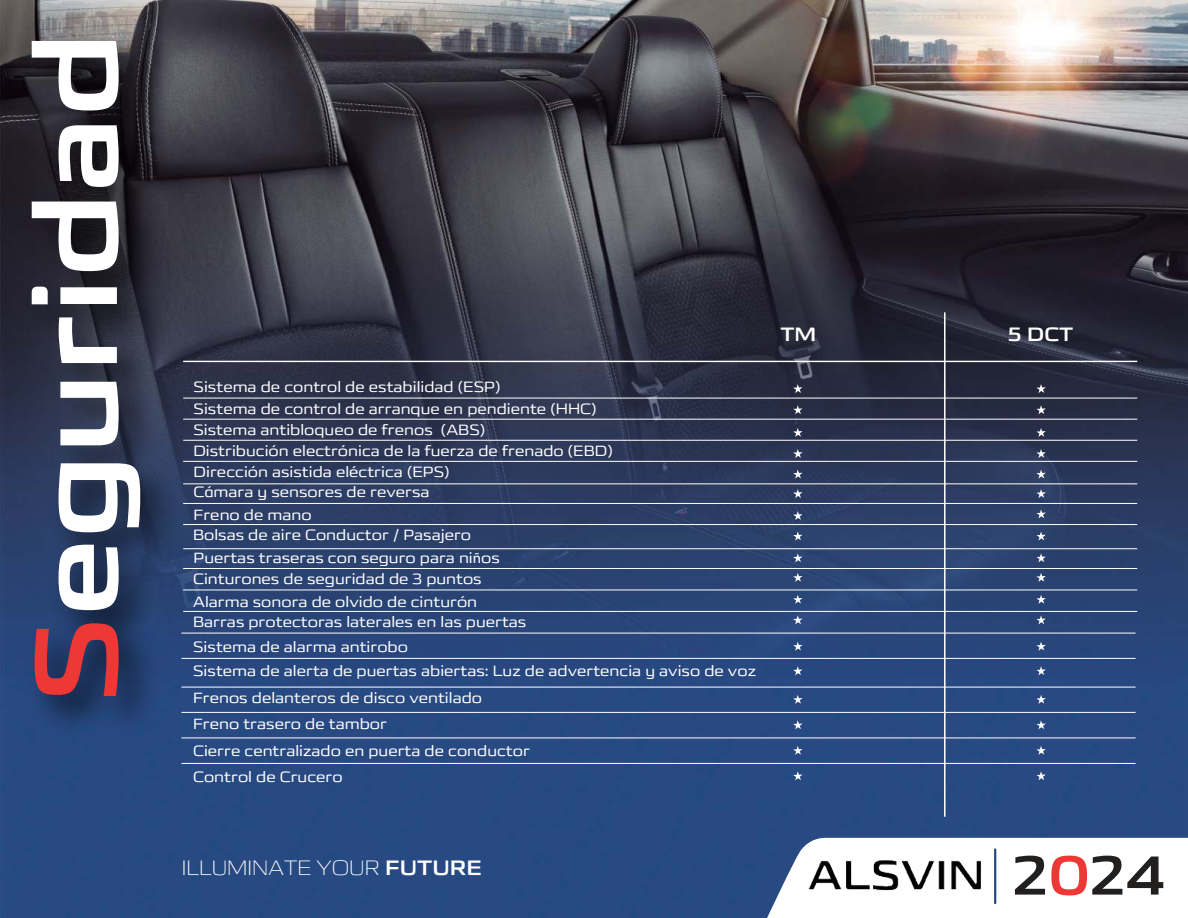
<style>
.page{position:relative;width:1188px;height:918px;background:#fff}
.page>*{position:absolute;margin:0;border:0;box-sizing:border-box;transform-origin:0 0}
.t1{font:116.7px "CHANGANUNITYPES B GB1 0";color:#fff}
.t2{font:55.2px "CHANGANUNITYPES B GB1 0";color:#221f1f}
.t3{font:21px "CHANGANUNITYPES L GB1 0";color:#fff}
.t4{font:19.5px "CHANGANUNITYPES B GB1 0";color:#fff}
.t5{font:15px/27px "CHANGANUNITYPES R GB1 0";color:#fff}
.s1{color:#ee3836}
.s2{font-family:"Myriad Pro"}
.s3{font-family:"CHANGANUNITYPES B GB1 0"}
</style>
<div class="page">
<img style="left:0;top:0;width:1188px;height:918px">
<hr style="left:183px;top:398px;width:954px;height:1px;background:#fff">
<hr style="left:183px;top:419px;width:954px;height:1px;background:#fff">
<hr style="left:183px;top:440px;width:954px;height:1px;background:#fff">
<hr style="left:183px;top:461px;width:954px;height:1px;background:#fff">
<hr style="left:183px;top:484px;width:954px;height:1px;background:#fff">
<hr style="left:183px;top:503px;width:954px;height:1px;background:#fff">
<hr style="left:183px;top:524px;width:954px;height:1px;background:#fff">
<hr style="left:183px;top:548px;width:954px;height:1px;background:#fff">
<hr style="left:183px;top:568px;width:954px;height:1px;background:#fff">
<hr style="left:183px;top:590px;width:954px;height:1px;background:#fff">
<hr style="left:183px;top:611px;width:954px;height:1px;background:#fff">
<hr style="left:182px;top:633px;width:954px;height:1px;background:#fff">
<hr style="left:182px;top:658px;width:954px;height:1px;background:#fff">
<hr style="left:182px;top:687px;width:954px;height:1px;background:#fff">
<hr style="left:182px;top:712px;width:954px;height:1px;background:#fff">
<hr style="left:182px;top:738px;width:954px;height:1px;background:#fff">
<hr style="left:182px;top:763px;width:954px;height:1px;background:#fff">
<hr style="left:183px;top:361px;width:954px;height:1px;background:#fff">
<hr style="left:944px;top:312px;width:2px;height:505px;background:#fff">
<svg style="left:762px;top:838px;width:426px;height:80px"></svg>
<hr style="left:994px;top:849px;width:2px;height:54px;background:#264880">
<img style="left:802px;top:848px;width:188px;height:55px">
<svg style="left:793px;top:384px;width:10px;height:9px"></svg>
<svg style="left:1036px;top:384px;width:10px;height:9px"></svg>
<svg style="left:793px;top:405px;width:10px;height:9px"></svg>
<svg style="left:1036px;top:405px;width:10px;height:9px"></svg>
<svg style="left:793px;top:470px;width:10px;height:9px"></svg>
<svg style="left:1036px;top:470px;width:10px;height:9px"></svg>
<svg style="left:793px;top:489px;width:10px;height:9px"></svg>
<svg style="left:1036px;top:489px;width:10px;height:9px"></svg>
<svg style="left:793px;top:428px;width:10px;height:9px"></svg>
<svg style="left:1036px;top:428px;width:10px;height:9px"></svg>
<svg style="left:793px;top:449px;width:10px;height:9px"></svg>
<svg style="left:1036px;top:449px;width:10px;height:9px"></svg>
<svg style="left:793px;top:511px;width:10px;height:9px"></svg>
<svg style="left:1036px;top:509px;width:10px;height:10px"></svg>
<svg style="left:793px;top:532px;width:10px;height:9px"></svg>
<svg style="left:1036px;top:532px;width:10px;height:9px"></svg>
<svg style="left:793px;top:595px;width:10px;height:9px"></svg>
<svg style="left:793px;top:615px;width:10px;height:9px"></svg>
<svg style="left:793px;top:573px;width:10px;height:9px"></svg>
<svg style="left:1036px;top:595px;width:10px;height:9px"></svg>
<svg style="left:1036px;top:615px;width:10px;height:9px"></svg>
<svg style="left:793px;top:642px;width:10px;height:9px"></svg>
<svg style="left:1036px;top:642px;width:10px;height:9px"></svg>
<svg style="left:793px;top:666px;width:10px;height:9px"></svg>
<svg style="left:1036px;top:666px;width:10px;height:9px"></svg>
<svg style="left:1036px;top:746px;width:10px;height:9px"></svg>
<svg style="left:793px;top:746px;width:10px;height:9px"></svg>
<svg style="left:1036px;top:771px;width:10px;height:9px"></svg>
<svg style="left:793px;top:771px;width:10px;height:9px"></svg>
<svg style="left:1036px;top:695px;width:10px;height:9px"></svg>
<svg style="left:793px;top:695px;width:10px;height:9px"></svg>
<svg style="left:1036px;top:720px;width:10px;height:9px"></svg>
<svg style="left:793px;top:720px;width:10px;height:9px"></svg>
<svg style="left:1036px;top:573px;width:10px;height:9px"></svg>
<svg style="left:793px;top:553px;width:10px;height:9px"></svg>
<svg style="left:1036px;top:553px;width:10px;height:9px"></svg>
<img style="left:0;top:13px;width:212px;height:741px">
<h1 class="t1" style="left:32px;top:702px;width:672px;rotate:-90deg"><span class="s1">S</span>eguridad</h1>
<p class="t5" style="left:194px;top:376px;width:404px;line-height:22.4px">Sistema de control de estabilidad (ESP)<br>Sistema de control de arranque en pendiente (HHC)</p>
<p class="t5" style="left:193px;top:421px;width:421px;line-height:20.1px">Sistema antibloqueo de frenos (ABS)<br>Distribución electrónica de la fuerza de frenado (EBD)</p>
<p class="t5" style="left:194px;top:463px;width:258px;line-height:19.5px">Dirección asistida eléctrica (EPS)<br>Cámara y sensores de reversa</p>
<p class="t5" style="left:194px;top:502px;width:120px">Freno de mano</p>
<p class="t5" style="left:193px;top:523px;width:280px">Bolsas de aire Conductor / Pasajero</p>
<p class="t5" style="left:194px;top:546px;width:308px">Puertas traseras con seguro para ni<span class="s2">ñ</span>os</p>
<p class="t5" style="left:193px;top:569px;width:290px;line-height:22.2px">Cinturones de seguridad de 3 puntos<br>Alarma sonora de olvido de cinturón</p>
<p class="t5" style="left:193px;top:611px;width:335px;line-height:24.5px">Barras protectoras laterales en las puertas<br>Sistema de alarma antirobo</p>
<p class="t5" style="left:193px;top:659px;width:565px">Sistema de alerta de puertas abiertas: Luz de advertencia y aviso de voz<br>Frenos delanteros de disco ventilado</p>
<p class="t5" style="left:193px;top:711px;width:338px">Freno trasero de tambor<br>Cierre centralizado en puerta de conductor</p>
<p class="t5" style="left:193px;top:764px;width:151px">Control de Crucero</p>
<h3 class="t4" style="left:780px;top:327px;width:37px">TM</h3>
<h3 class="t4" style="left:1008px;top:327px;width:67px">5 DCT</h3>
<h3 class="t3" style="left:182px;top:855px;width:302px">ILLUMINATE YOUR <span class="s3">FUTURE</span></h3>
<h2 class="t2" style="left:1013px;top:854px;width:155px">2<span class="s1">0</span>24</h2>
</div>
